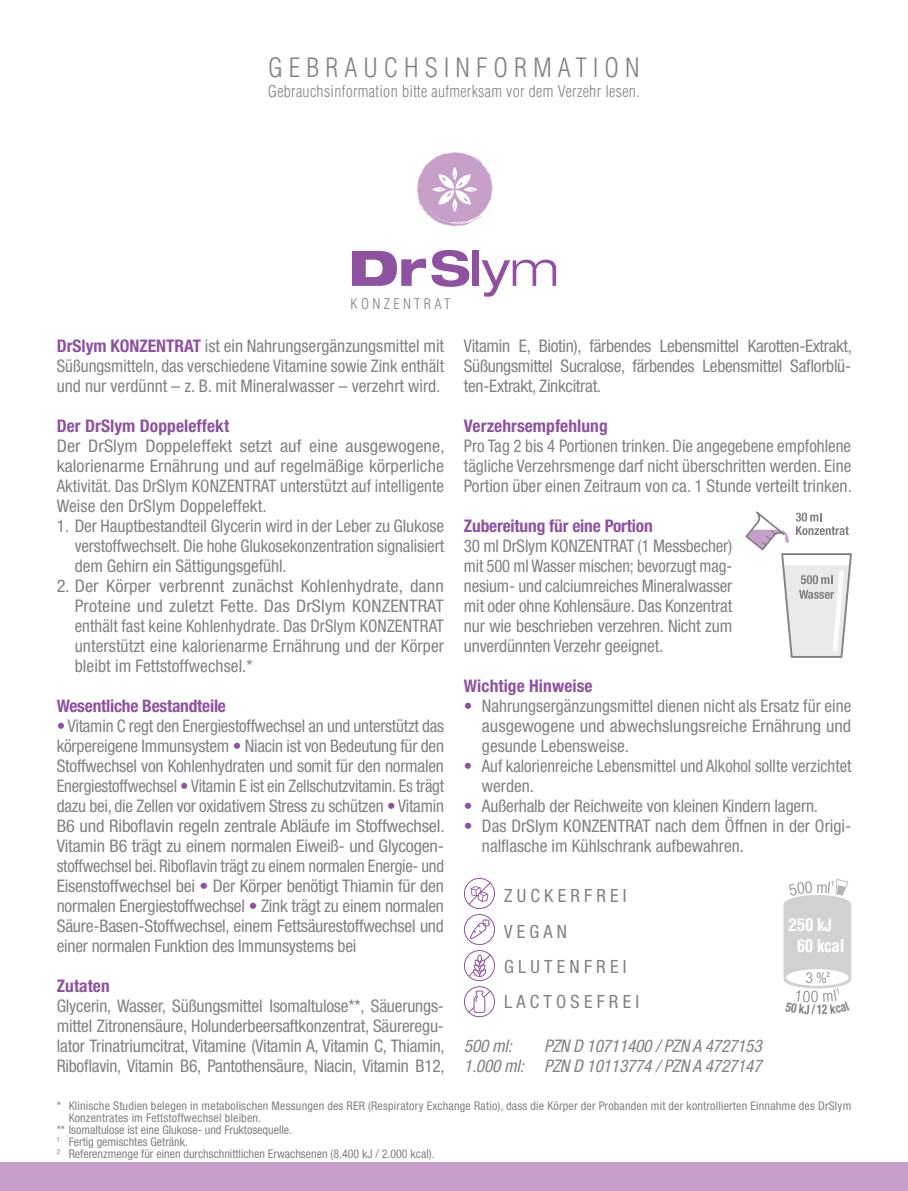
<style>
.page{position:relative;width:908px;height:1191px;background:#fff}
.page>*{position:absolute;margin:0;border:0;box-sizing:border-box;transform-origin:0 0}
.t1{font:300 condensed 26px "Helvetica";letter-spacing:.23em;color:#808285}
.t2{font:condensed 18.2px/35.2px "Helvetica Neue";letter-spacing:.23em;color:#808285}
.t3{font:condensed 17.4px/20px "Helvetica Neue";color:#808285;text-align:justify}
.t4{font:condensed 17.4px/20px "Helvetica Neue";color:#808285;text-align:justify;scale:1.05 1}
.t5{font:700 condensed 17.4px "Helvetica Neue";letter-spacing:.005em;color:#8e52a1}
.t6{font:condensed 17.4px/20px "Helvetica Neue";color:#808285;scale:.96 1}
.t7{font:italic condensed 17.4px/20px "Helvetica Neue";letter-spacing:-.015em;color:#808285;text-align:right}
.t8{font:700 condensed 17px/21.2px "Helvetica";letter-spacing:-.02em;color:#fff}
.t9{font:300 condensed 16px "Helvetica";letter-spacing:.02em;color:#808285}
.t10{font:300 condensed 16px "Helvetica Neue";color:#808285}
.t11{font:300 condensed 15px "Helvetica Neue";color:#808285}
.t12{font:300 condensed 14.4px "Helvetica";letter-spacing:.23em;color:#808285}
.t13{font:condensed 12px "Helvetica Neue";letter-spacing:.015em;color:#808285}
.s1{font-weight:700;color:#8e52a1}
.s2{color:#8e52a1}
</style>
<div class="page">
<div style="left:0;top:1162px;width:907px;height:29px;background:#c7a0c9"></div>
<svg style="left:745px;top:511px;width:106px;height:147px"></svg>
<svg style="left:463px;top:878px;width:32px;height:139px"></svg>
<svg style="left:352px;top:250px;width:117px;height:37px"></svg>
<div style="left:472px;top:251px;width:7px;height:35px;background:#8e52a1"></div>
<svg style="left:481px;top:260px;width:75px;height:37px"></svg>
<svg style="left:417px;top:152px;width:76px;height:75px"></svg>
<svg style="left:783px;top:879px;width:67px;height:110px"></svg>
<h1 class="t1" style="left:268px;top:53px;width:372px">GEBRAUCHSINFORMATION</h1>
<p class="t9" style="left:268px;top:81px;width:373px">Gebrauchsinformation bitte aufmerksam vor dem Verzehr lesen.</p>
<p class="t12" style="left:350px;top:296px;width:101px">KONZENTRAT</p>
<p class="t3" style="left:57px;top:336px;width:388px"><span class="s1">DrSlym KONZENTRAT</span> ist ein Nahrungsergänzungsmittel mit Süßungsmitteln, das verschiedene Vitamine sowie Zink enthält und nur verdünnt – z. B. mit Mineralwasser – verzehrt wird.</p>
<p class="t5" style="left:57px;top:415px;width:174px">Der DrSlym Doppeleffekt</p>
<p class="t4" style="left:57px;top:436px;width:371px">Der DrSlym Doppeleffekt setzt auf eine ausgewogene, kalorienarme Ernährung und auf regelmäßige körperliche Aktivität. Das DrSlym KONZENTRAT unterstützt auf intelligente Weise den DrSlym Doppeleffekt.</p>
<p class="t3" style="left:75px;top:516px;width:370px;text-indent:-18px">1. Der Hauptbestandteil Glycerin wird in der Leber zu Glukose verstoffwechselt. Die hohe Glukosekonzentration signalisiert dem Gehirn ein Sättigungsgefühl.</p>
<p class="t4" style="left:75px;top:576px;width:353px;text-indent:-18px">2. Der Körper verbrennt zunächst Kohlenhydrate, dann Proteine und zuletzt Fette. Das DrSlym KONZENTRAT enthält fast keine Kohlenhydrate. Das DrSlym KONZENTRAT unterstützt eine kalorienarme Ernährung und der Körper bleibt im Fettstoffwechsel.*</p>
<p class="t5" style="left:57px;top:695px;width:171px">Wesentliche Bestandteile</p>
<p class="t3" style="left:57px;top:716px;width:389px"><span class="s2">•</span> Vitamin C regt den Energiestoffwechsel an und unterstützt das körpereigene Immunsystem <span class="s2">•</span> Niacin ist von Bedeutung für den Stoffwechsel von Kohlenhydraten und somit für den normalen Energiestoffwechsel <span class="s2">•</span> Vitamin E ist ein Zellschutzvitamin. Es trägt dazu bei, die Zellen vor oxidativem Stress zu schützen <span class="s2">•</span> Vitamin B6 und Riboflavin regeln zentrale Abläufe im Stoffwechsel.<br>Vitamin B6 trägt zu einem normalen Eiweiß- und Glycogen&shy;stoffwechsel bei. Riboflavin trägt zu einem normalen Energie- und Eisenstoffwechsel bei <span class="s2">•</span> Der Körper benötigt Thiamin für den normalen Energiestoffwechsel <span class="s2">•</span> Zink trägt zu einem normalen Säure-Basen-Stoffwechsel, einem Fettsäurestoffwechsel und einer normalen Funktion des Immunsystems bei</p>
<p class="t5" style="left:57px;top:975px;width:55px">Zutaten</p>
<p class="t3" style="left:57px;top:996px;width:389px">Glycerin, Wasser, Süßungsmittel Isomaltulose**, Säuerungs&shy;mittel Zitronensäure, Holunderbeersaftkonzentrat, Säureregu&shy;lator Trinatriumcitrat, Vitamine (Vitamin A, Vitamin C, Thiamin, Riboflavin, Vitamin B6, Pantothensäure, Niacin, Vitamin B12,</p>
<p class="t3" style="left:463px;top:336px;width:389px">Vitamin E, Biotin), färbendes Lebensmittel Karotten-Extrakt, Süßungsmittel Sucralose, färbendes Lebensmittel Saflorblü&shy;ten-Extrakt, Zinkcitrat.</p>
<p class="t5" style="left:463px;top:415px;width:145px">Verzehrsempfehlung</p>
<p class="t3" style="left:463px;top:436px;width:389px">Pro Tag 2 bis 4 Portionen trinken. Die angegebene empfohlene tägliche Verzehrsmenge darf nicht überschritten werden. Eine Portion über einen Zeitraum von ca. 1 Stunde verteilt trinken.</p>
<p class="t5" style="left:463px;top:515px;width:190px">Zubereitung für eine Portion</p>
<p class="t3" style="left:463px;top:536px;width:270px">30 ml DrSlym KONZENTRAT (1 Messbecher) mit 500 ml Wasser mischen; bevorzugt mag&shy;nesium- und calciumreiches Mineralwasser mit oder ohne Kohlensäure. Das Konzentrat nur wie beschrieben verzehren. Nicht zum unverdünnten Verzehr geeignet.</p>
<p class="t5" style="left:463px;top:675px;width:130px">Wichtige Hinweise</p>
<p class="t3" style="left:481px;top:696px;width:371px;text-indent:-18px"><span class="s2">•</span> Nahrungsergänzungsmittel dienen nicht als Ersatz für eine ausgewogene und abwechslungsreiche Ernährung und gesunde Lebensweise.</p>
<p class="t6" style="left:481px;top:756px;width:386px;text-indent:-18px"><span class="s2">•</span> Auf kalorienreiche Lebensmittel und Alkohol sollte verzichtet werden.</p>
<p class="t3" style="left:463px;top:796px;width:355px"><span class="s2">•</span> Außerhalb der Reichweite von kleinen Kindern lagern.</p>
<p class="t3" style="left:481px;top:816px;width:370px;text-indent:-18px"><span class="s2">•</span> Das DrSlym KONZENTRAT nach dem Öffnen in der Origi&shy;nalflasche im Kühlschrank aufbewahren.</p>
<p class="t2" style="left:504px;top:878px;width:136px">ZUCKERFREI<br>VEGAN<br>GLUTENFREI<br>LACTOSEFREI</p>
<p class="t7" style="left:463px;top:1036px;width:299px">PZN D 10711400 / PZN A 4727153<br>1.000 ml: PZN D 10113774 / PZN A 4727147</p>
<p class="t7" style="left:463px;top:1036px;width:49px">500 ml:</p>
<p class="t8" style="left:796px;top:914px;width:49px;text-indent:-8px">250 kJ<br>60 kcal</p>
<p class="t11" style="left:805px;top:968px;width:26px">3 %<sup>2</sup></p>
<p class="t10" style="left:810px;top:987px;width:9px">0</p>
<p class="t13" style="left:57px;top:1098px;width:795px">* Klinische Studien belegen in metabolischen Messungen des RER (Respiratory Exchange Ratio), dass die Körper der Probanden mit der kontrollierten Einnahme des DrSlym</p>
<p class="t13" style="left:69px;top:1110px;width:194px">Konzentrates im Fettstoffwechsel bleiben.</p>
<p class="t13" style="left:57px;top:1122px;width:237px">** Isomaltulose ist eine Glukose- und Fruktosequelle.</p>
<p class="t13" style="left:57px;top:1134px;width:133px"><sup>1</sup> Fertig gemischtes Getränk.</p>
<p class="t13" style="left:57px;top:1146px;width:379px"><sup>2</sup> Referenzmenge für einen durchschnittlichen Erwachsenen (8.400 kJ / 2.000 kcal).</p>
</div>
